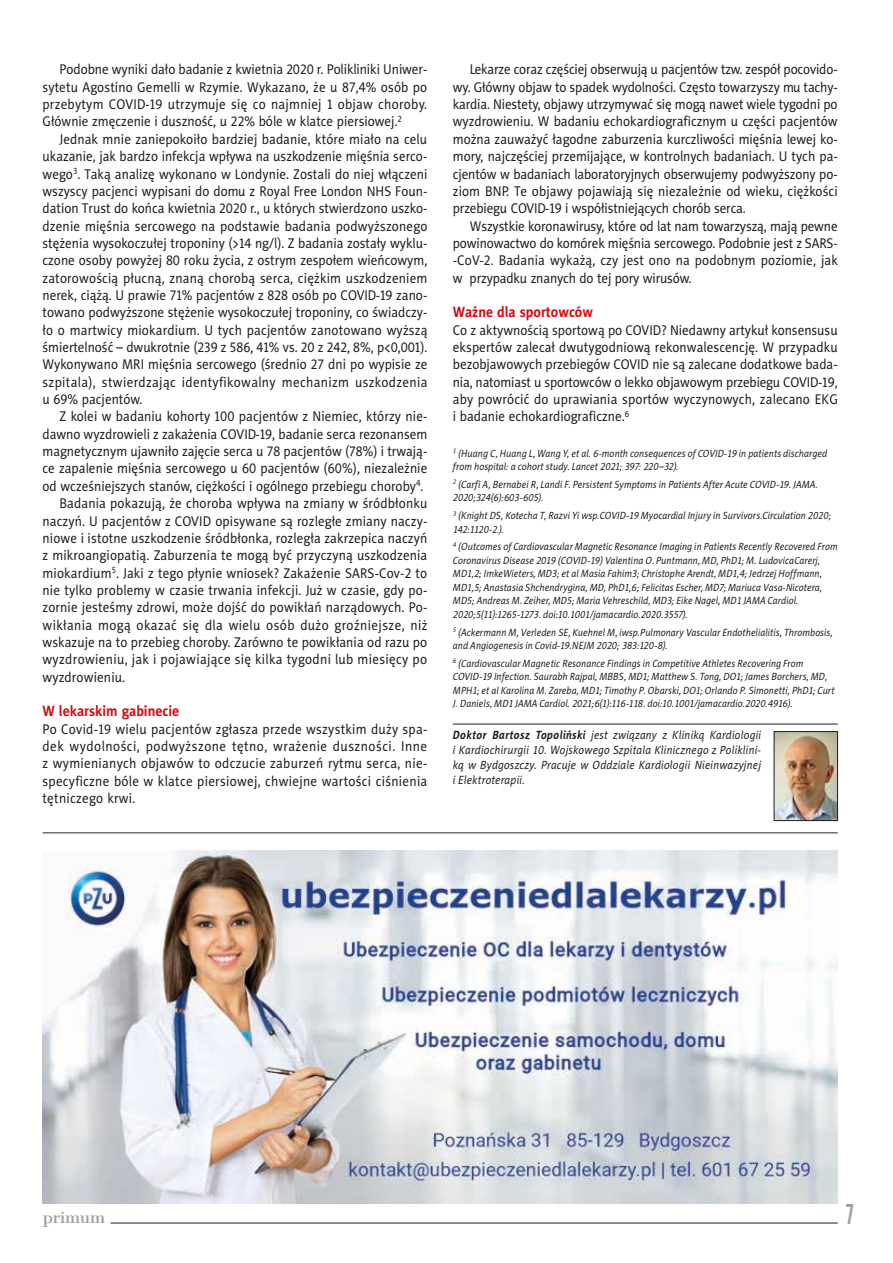
<style>
.page{position:relative;width:893px;height:1263px;background:#fff}
.page>*{position:absolute;margin:0;border:0;box-sizing:border-box;transform-origin:0 0}
.t1{font:24.75px "Alternate Gothic 2 PL";color:#9d9d9d;scale:.82 1}
.t2{font:700 15px "Naomi Sans EFNPS";color:#d20b11;scale:.92 1}
.t3{font:15px "Cantata One";color:#9d9d9d}
.t4{font:14.25px/17.4px "Naomi Sans EFNPS";letter-spacing:.01em;color:#1d1d1b;text-align:justify;scale:.92 1}
.t5{font:14.25px "Naomi Sans EFNPS";letter-spacing:.03em;color:#1d1d1b;scale:.92 1}
.t6{font:italic 12px/15px "Naomi Sans EFN";letter-spacing:.025em;color:#1d1d1b;text-align:justify;scale:.9 1}
.t7{font:italic 10.5px/13.5px "Naomi Sans EFN";letter-spacing:.005em;color:#1d1d1b;scale:.9 1}
.s1{font-weight:700}
</style>
<div class="page">
<hr style="left:111px;top:1223px;width:727px;height:1px;background:#1d1d1b">
<hr style="left:453px;top:724px;width:385px;height:1px;background:#1d1d1b">
<img style="left:776px;top:733px;width:60px;height:86px">
<div style="left:774px;top:731px;width:64px;height:90px;border:1px solid #1d1d1b"></div>
<img style="left:42px;top:851px;width:796px;height:352px">
<hr style="left:43px;top:832px;width:795px;height:1px;background:#70706f">
<p class="t4" style="left:43px;top:61px;width:420px;text-indent:17px">Podobne wyniki dało badanie z kwietnia 2020 r. Polikliniki Uniwer&shy;sytetu Agostino Gemelli w Rzymie. Wykazano, że u 87,4% osób po przebytym COVID-19 utrzymuje się co najmniej 1 objaw choroby.<br>Głównie zmęczenie i duszność, u 22% bóle w klatce piersiowej.<sup>2</sup></p>
<p class="t4" style="left:43px;top:130px;width:420px;text-indent:17px">Jednak mnie zaniepokoiło bardziej badanie, które miało na celu ukazanie, jak bardzo infekcja wpływa na uszkodzenie mięśnia serco&shy;wego<sup>3</sup>. Taką analizę wykonano w Londynie. Zostali do niej włączeni wszyscy pacjenci wypisani do domu z Royal Free London NHS Foun&shy;dation Trust do końca kwietnia 2020 r., u których stwierdzono uszko&shy;dzenie mięśnia sercowego na podstawie badania podwyższonego stężenia wysokoczułej troponiny (&gt;14 ng/l). Z badania zostały wyklu&shy;czone osoby powyżej 80 roku życia, z ostrym zespołem wieńcowym, zatorowością płucną, znaną chorobą serca, ciężkim uszkodzeniem nerek, ciążą. U prawie 71% pacjentów z 828 osób po COVID-19 zano&shy;towano podwyższone stężenie wysokoczułej troponiny, co świadczy&shy;ło o martwicy miokardium. U tych pacjentów zanotowano wyższą śmiertelność – dwukrotnie (239 z 586, 41% vs. 20 z 242, 8%, p&lt;0,001).<br>Wykonywano MRI mięśnia sercowego (średnio 27 dni po wypisie ze szpitala), stwierdzając identyfikowalny mechanizm uszkodzenia u 69% pacjentów.</p>
<p class="t4" style="left:60px;top:408px;width:401px">Z kolei w badaniu kohorty 100 pacjentów z Niemiec, którzy nie-</p>
<p class="t4" style="left:43px;top:425px;width:420px">dawno wyzdrowieli z zakażenia COVID-19, badanie serca rezonansem</p>
<p class="t4" style="left:43px;top:443px;width:420px">magnetycznym ujawniło zajęcie serca u 78 pacjentów (78%) i trwają-</p>
<p class="t4" style="left:43px;top:460px;width:420px">ce zapalenie mięśnia sercowego u 60 pacjentów (60%), niezależnie</p>
<p class="t4" style="left:43px;top:477px;width:416px">od wcześniejszych stanów, ciężkości i ogólnego przebiegu choroby<sup>4</sup>.</p>
<p class="t4" style="left:60px;top:495px;width:401px">Badania pokazują, że choroba wpływa na zmiany w śródbłonku</p>
<p class="t4" style="left:43px;top:512px;width:420px">naczyń. U pacjentów z COVID opisywane są rozległe zmiany naczy-</p>
<p class="t4" style="left:43px;top:529px;width:420px">niowe i istotne uszkodzenie śródbłonka, rozległa zakrzepica naczyń</p>
<p class="t4" style="left:43px;top:547px;width:420px">z mikroangiopatią. Zaburzenia te mogą być przyczyną uszkodzenia</p>
<p class="t4" style="left:43px;top:564px;width:420px">miokardium<sup>5</sup>. Jaki z tego płynie wniosek? Zakażenie SARS-Cov-2 to</p>
<p class="t4" style="left:43px;top:581px;width:420px">nie tylko problemy w czasie trwania infekcji. Już w czasie, gdy po-</p>
<p class="t4" style="left:43px;top:599px;width:420px">zornie jesteśmy zdrowi, może dojść do powikłań narządowych. Po-</p>
<p class="t5" style="left:43px;top:617px;width:420px">wikłania mogą okazać się dla wielu osób dużo groźniejsze, niż</p>
<p class="t4" style="left:43px;top:633px;width:420px">wskazuje na to przebieg choroby. Zarówno te powikłania od razu po</p>
<p class="t4" style="left:43px;top:651px;width:420px">wyzdrowieniu, jak i pojawiające się kilka tygodni lub miesięcy po</p>
<p class="t4" style="left:43px;top:668px;width:91px">wyzdrowieniu.</p>
<p class="t2" style="left:43px;top:702px;width:150px">W lekarskim gabinecie</p>
<p class="t4" style="left:43px;top:720px;width:420px">Po Covid-19 wielu pacjentów zgłasza przede wszystkim duży spa&shy;dek wydolności, podwyższone tętno, wrażenie duszności. Inne z wymienianych objawów to odczucie zaburzeń rytmu serca, nie&shy;specyficzne bóle w klatce piersiowej, chwiejne wartości ciśnienia tętniczego krwi.</p>
<p class="t4" style="left:453px;top:61px;width:420px;text-indent:17px">Lekarze coraz częściej obserwują u pacjentów tzw. zespół pocovido&shy;wy. Główny objaw to spadek wydolności. Często towarzyszy mu tachy&shy;kardia. Niestety, objawy utrzymywać się mogą nawet wiele tygodni po wyzdrowieniu. W badaniu echokardiograficznym u części pacjentów można zauważyć łagodne zaburzenia kurczliwości mięśnia lewej ko&shy;mory, najczęściej przemijające, w kontrolnych badaniach. U tych pa&shy;cjentów w badaniach laboratoryjnych obserwujemy podwyższony po&shy;ziom BNP. Te objawy pojawiają się niezależnie od wieku, ciężkości przebiegu COVID-19 i współistniejących chorób serca.</p>
<p class="t4" style="left:453px;top:217px;width:420px;text-indent:17px">Wszystkie koronawirusy, które od lat nam towarzyszą, mają pewne powinowactwo do komórek mięśnia sercowego. Podobnie jest z SARS--CoV-2. Badania wykażą, czy jest ono na podobnym poziomie, jak w przypadku znanych do tej pory wirusów.</p>
<p class="t2" style="left:453px;top:303px;width:154px">Ważne dla sportowców</p>
<p class="t4" style="left:453px;top:321px;width:420px">Co z aktywnością sportową po COVID? Niedawny artykuł konsensusu ekspertów zalecał dwutygodniową rekonwalescencję. W przypadku bezobjawowych przebiegów COVID nie są zalecane dodatkowe bada&shy;nia, natomiast u sportowców o lekko objawowym przebiegu COVID-19, aby powrócić do uprawiania sportów wyczynowych, zalecano EKG i badanie echokardiograficzne.<sup>6</sup></p>
<p class="t7" style="left:453px;top:446px;width:417px"><sup>1</sup> (Huang C, Huang L, Wang Y, et al. 6-month consequences of COVID-19 in patients discharged from hospital: a cohort study. Lancet 2021; 397: 220–32).</p>
<p class="t7" style="left:453px;top:478px;width:407px"><sup>2</sup> (Carfì A, Bernabei R, Landi F. Persistent Symptoms in Patients After Acute COVID-19. JAMA.<br>2020;324(6):603-605).</p>
<p class="t7" style="left:453px;top:509px;width:422px"><sup>3</sup> (Knight DS, Kotecha T, Razvi Yi wsp.COVID-19 Myocardial Injury in Survivors.Circulation 2020;<br>142:1120-2.).</p>
<p class="t7" style="left:453px;top:540px;width:429px"><sup>4</sup> (Outcomes of Cardiovascular Magnetic Resonance Imaging in Patients Recently Recovered From Coronavirus Disease 2019 (COVID-19) Valentina O. Puntmann, MD, PhD1; M. LudovicaCarerj, MD1,2; ImkeWieters, MD3; et al Masia Fahim3; Christophe Arendt, MD1,4; Jedrzej Hoffmann, MD1,5; Anastasia Shchendrygina, MD, PhD1,6; Felicitas Escher, MD7; Mariuca Vasa-Nicotera, MD5; Andreas M. Zeiher, MD5; Maria Vehreschild, MD3; Eike Nagel, MD1 JAMA Cardiol.<br>2020;5(11):1265-1273. doi:10.1001/jamacardio.2020.3557).</p>
<p class="t7" style="left:453px;top:625px;width:424px"><sup>5</sup> (Ackermann M, Verleden SE, Kuehnel M, iwsp.Pulmonary Vascular Endothelialitis, Thrombosis, and Angiogenesis in Covid-19.NEJM 2020; 383:120-8).</p>
<p class="t7" style="left:453px;top:657px;width:426px"><sup>6</sup> (Cardiovascular Magnetic Resonance Findings in Competitive Athletes Recovering From COVID-19 Infection. Saurabh Rajpal, MBBS, MD1; Matthew S. Tong, DO1; James Borchers, MD, MPH1; et al Karolina M. Zareba, MD1; Timothy P. Obarski, DO1; Orlando P. Simonetti, PhD1; Curt J. Daniels, MD1 JAMA Cardiol. 2021;6(1):116-118. doi:10.1001/jamacardio.2020.4916).</p>
<p class="t6" style="left:453px;top:728px;width:344px"><span class="s1">Doktor Bartosz Topoliński</span> jest związany z Kliniką Kardiologii i Kardiochirurgii 10. Wojskowego Szpitala Klinicznego z Poliklini&shy;ką w Bydgoszczy. Pracuje w Oddziale Kardiologii Nieinwazyjnej i Elektroterapii.</p>
<p class="t3" style="left:43px;top:1208px;width:64px">Primum</p>
<h1 class="t1" style="left:846px;top:1198px;width:10px">7</h1>
</div>
